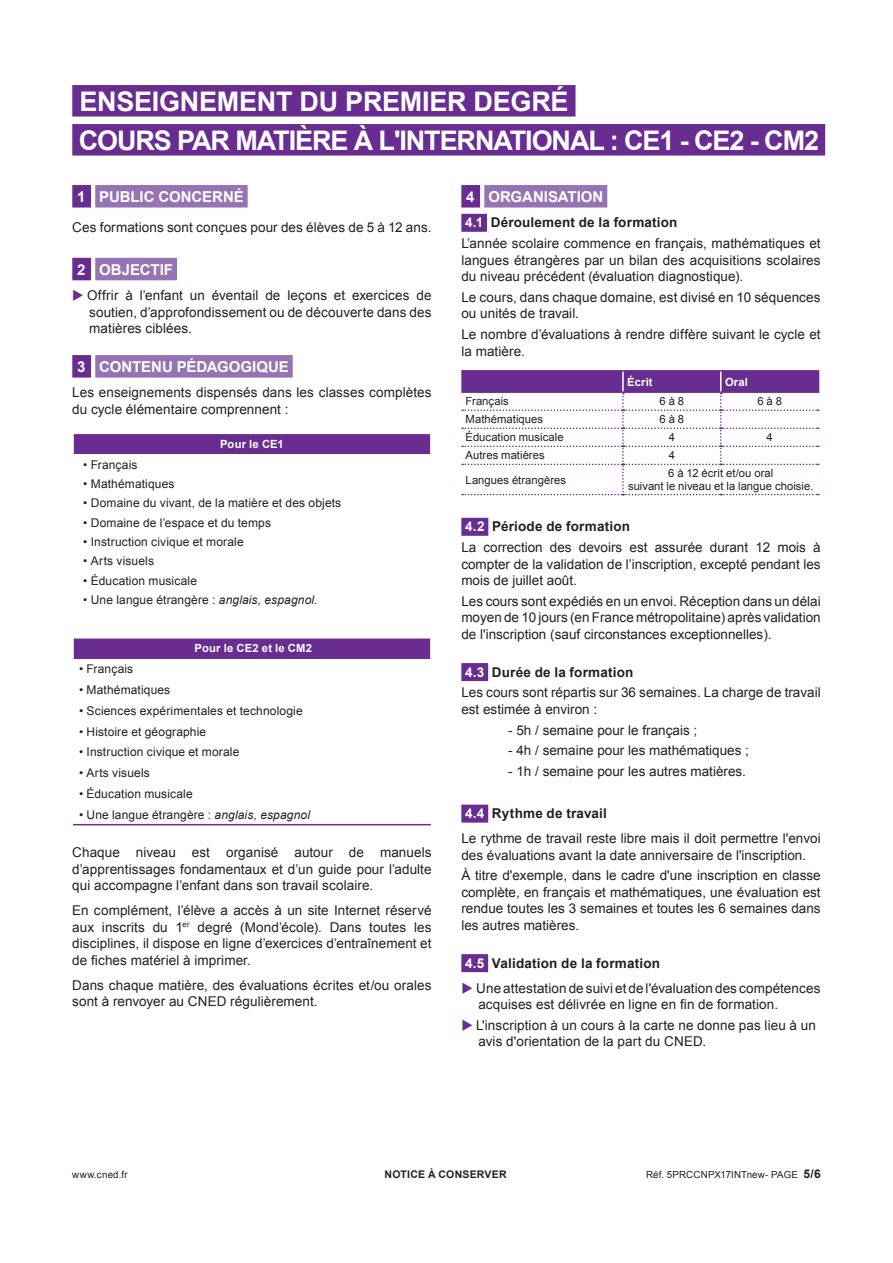
<style>
.page{position:relative;width:893px;height:1263px;background:#fff}
.page>*{position:absolute;margin:0;border:0;box-sizing:border-box;transform-origin:0 0}
.t1{font:700 27px/39px "Arial";letter-spacing:-.04em;color:#fff}
.t2{font:700 15px "Arial";letter-spacing:-.005em;color:#fff}
.t3{font:13.5px/16.5px "Arial";letter-spacing:.005em;color:#231f20}
.t4{font:700 13.5px "Arial";letter-spacing:.015em;color:#231f20}
.t5{font:12px "Arial";letter-spacing:.01em;color:#231f20}
.t6{font:11.25px/13.5px "Arial";letter-spacing:.005em;color:#231f20;text-align:center}
.t7{font:700 11.25px "Arial";letter-spacing:.015em;color:#fff}
.t8{font:700 10.5px "Arial";letter-spacing:.02em;color:#231f20}
.t9{font:9.75px "Arial";letter-spacing:.02em;color:#231f20}
.s1{color:#692c91}
.s2{font-style:italic}
.s3{font-weight:700;color:#fff}
.s4{font-weight:700}
.s5{color:#fff}
.s6{font-weight:700;font-size:12px}
</style>
<div class="page">
<div style="left:72px;top:185px;width:19px;height:23px;background:#692c91"></div>
<div style="left:95px;top:185px;width:153px;height:23px;background:#9674b3"></div>
<div style="left:72px;top:258px;width:19px;height:22px;background:#692c91"></div>
<div style="left:95px;top:258px;width:82px;height:22px;background:#9674b3"></div>
<div style="left:72px;top:355px;width:19px;height:23px;background:#692c91"></div>
<div style="left:95px;top:355px;width:198px;height:23px;background:#9674b3"></div>
<div style="left:73px;top:433px;width:358px;height:21px;background:#692c91"></div>
<hr style="left:72px;top:433px;width:360px;height:1px;background:#fff">
<hr style="left:72px;top:434px;width:2px;height:20px;background:#fff">
<hr style="left:430px;top:434px;width:2px;height:20px;background:#fff">
<div style="left:73px;top:638px;width:358px;height:21px;background:#692c91"></div>
<hr style="left:72px;top:638px;width:2px;height:21px;background:#fff">
<hr style="left:430px;top:638px;width:2px;height:21px;background:#fff">
<hr style="left:73px;top:824px;width:358px;height:1px;background:#692c91">
<div style="left:461px;top:185px;width:19px;height:23px;background:#692c91"></div>
<svg style="left:480px;top:185px;width:1px;height:23px"></svg>
<div style="left:484px;top:185px;width:123px;height:23px;background:#9674b3"></div>
<div style="left:461px;top:214px;width:26px;height:18px;background:#692c91"></div>
<div style="left:461px;top:518px;width:27px;height:18px;background:#692c91"></div>
<div style="left:461px;top:663px;width:27px;height:18px;background:#692c91"></div>
<div style="left:461px;top:805px;width:27px;height:18px;background:#692c91"></div>
<div style="left:461px;top:954px;width:27px;height:18px;background:#692c91"></div>
<hr style="left:461px;top:370px;width:162px;height:2px;background:#692c91">
<hr style="left:623px;top:370px;width:98px;height:2px;background:#692c91">
<hr style="left:721px;top:370px;width:98px;height:2px;background:#692c91">
<svg style="left:461px;top:371px;width:358px;height:124px"></svg>
<div style="left:72px;top:85px;width:503px;height:32px;background:#692c91"></div>
<div style="left:72px;top:124px;width:753px;height:32px;background:#692c91"></div>
<h1 class="t1" style="left:79px;top:83px;width:742px">ENSEIGNEMENT DU PREMIER DEGRÉ<br>COURS PAR MATIÈRE À L'INTERNATIONAL : CE1 - CE2 - CM2</h1>
<p class="t2" style="left:77px;top:187px;width:168px">1 PUBLIC CONCERNÉ</p>
<p class="t3" style="left:72px;top:219px;width:361px">Ces formations sont conçues pour des élèves de 5 à 12 ans.</p>
<p class="t2" style="left:77px;top:260px;width:97px">2 OBJECTIF</p>
<p class="t3" style="left:89px;top:287px;width:344px;text-align:justify;text-indent:-17px"><span class="s1">◆</span> Offrir à l’enfant un éventail de leçons et exercices de soutien, d’approfondissement ou de découverte dans des matières ciblées.</p>
<p class="t2" style="left:77px;top:357px;width:213px">3 CONTENU PÉDAGOGIQUE</p>
<p class="t3" style="left:72px;top:384px;width:361px">Les enseignements dispensés dans les classes complètes du cycle élémentaire comprennent :</p>
<p class="t7" style="left:220px;top:436px;width:65px">Pour le CE1</p>
<p class="t5" style="left:83px;top:457px;width:56px"><span class="s2">•</span> Français</p>
<p class="t5" style="left:83px;top:476px;width:93px">• Mathématiques</p>
<p class="t5" style="left:83px;top:495px;width:259px">• Domaine du vivant, de la matière et des objets</p>
<p class="t5" style="left:83px;top:515px;width:189px">• Domaine de l’espace et du temps</p>
<p class="t5" style="left:83px;top:534px;width:162px">• Instruction civique et morale</p>
<p class="t5" style="left:83px;top:553px;width:72px">• Arts visuels</p>
<p class="t5" style="left:83px;top:572px;width:115px">• Éducation musicale</p>
<p class="t5" style="left:83px;top:592px;width:236px">• Une langue étrangère : <span class="s2">anglais, espagnol.</span></p>
<p class="t7" style="left:195px;top:641px;width:119px">Pour le CE2 et le CM2</p>
<p class="t5" style="left:79px;top:661px;width:56px">• Français</p>
<p class="t5" style="left:79px;top:682px;width:93px">• Mathématiques</p>
<p class="t5" style="left:79px;top:703px;width:225px">• Sciences expérimentales et technologie</p>
<p class="t5" style="left:79px;top:724px;width:129px">• Histoire et géographie</p>
<p class="t5" style="left:79px;top:744px;width:162px">• Instruction civique et morale</p>
<p class="t5" style="left:79px;top:765px;width:72px">• Arts visuels</p>
<p class="t5" style="left:79px;top:786px;width:115px">• Éducation musicale</p>
<p class="t5" style="left:79px;top:807px;width:232px">• Une langue étrangère : <span class="s2">anglais, espagnol</span></p>
<p class="t3" style="left:72px;top:844px;width:361px;text-align:justify">Chaque niveau est organisé autour de manuels d’apprentissages fondamentaux et d’un guide pour l’adulte qui accompagne l’enfant dans son travail scolaire.</p>
<p class="t3" style="left:72px;top:902px;width:361px;text-align:justify">En complément, l’élève a accès à un site Internet réservé aux inscrits du 1<sup>er</sup> degré (Mond’école). Dans toutes les disciplines, il dispose en ligne d’exercices d’entraînement et de fiches matériel à imprimer.</p>
<p class="t3" style="left:72px;top:977px;width:361px">Dans chaque matière, des évaluations écrites et/ou orales sont à renvoyer au CNED régulièrement.</p>
<p class="t2" style="left:466px;top:187px;width:139px">4 ORGANISATION</p>
<p class="t3" style="left:461px;top:212px;width:361px;line-height:20.7px"><span class="s3">4.1</span> <span class="s4">Déroulement de la formation<br></span>L’année scolaire commence en français, mathématiques et</p>
<p class="t3" style="left:461px;top:252px;width:361px">langues étrangères par un bilan des acquisitions scolaires du niveau précédent (évaluation diagnostique).</p>
<p class="t3" style="left:461px;top:289px;width:361px">Le cours, dans chaque domaine, est divisé en 10 séquences ou unités de travail.</p>
<p class="t3" style="left:461px;top:326px;width:361px">Le nombre d’évaluations à rendre diffère suivant le cycle et la matière.</p>
<p class="t7" style="left:627px;top:374px;width:27px">Écrit</p>
<p class="t7" style="left:725px;top:374px;width:24px">Oral</p>
<p class="t6" style="left:466px;top:395px;width:45px">Français</p>
<p class="t6" style="left:660px;top:395px;width:26px">6 à 8</p>
<p class="t6" style="left:757px;top:395px;width:26px">6 à 8</p>
<p class="t6" style="left:466px;top:413px;width:79px">Mathématiques</p>
<p class="t6" style="left:660px;top:413px;width:26px">6 à 8</p>
<p class="t6" style="left:466px;top:431px;width:100px">Éducation musicale</p>
<p class="t6" style="left:669px;top:431px;width:8px">4</p>
<p class="t6" style="left:766px;top:431px;width:8px">4</p>
<p class="t6" style="left:466px;top:449px;width:81px">Autres matières</p>
<p class="t6" style="left:669px;top:449px;width:8px">4</p>
<p class="t6" style="left:466px;top:473px;width:102px">Langues étrangères</p>
<p class="t6" style="left:628px;top:466px;width:187px">6 à 12 écrit et/ou oral<br>suivant le niveau et la langue choisie.</p>
<p class="t3" style="left:461px;top:516px;width:361px;line-height:20.7px"><span class="s3">4.2</span> <span class="s4">Période de formation<br></span>La correction des devoirs est assurée durant 12 mois à</p>
<p class="t3" style="left:461px;top:556px;width:361px">compter de la validation de l’inscription, excepté pendant les mois de juillet août.</p>
<p class="t3" style="left:461px;top:593px;width:361px;text-align:justify">Les cours sont expédiés en un envoi. Réception dans un délai moyen de 10 jours (en France métropolitaine) après validation de l'inscription (sauf circonstances exceptionnelles).</p>
<p class="t3" style="left:461px;top:662px;width:361px;line-height:20.7px"><span class="s3">4.3</span> <span class="s4">Durée de la formation<br></span>Les cours sont répartis sur 36 semaines. La charge de travail</p>
<p class="t3" style="left:461px;top:701px;width:137px">est estimée à environ :</p>
<p class="t3" style="left:508px;top:722px;width:191px">- 5h / semaine pour le français ;</p>
<p class="t3" style="left:508px;top:742px;width:242px">- 4h / semaine pour les mathématiques ;</p>
<p class="t3" style="left:508px;top:763px;width:239px">- 1h / semaine pour les autres matières.</p>
<p class="t3" style="left:461px;top:801px;width:361px;line-height:25px"><span class="s3">4.4</span> <span class="s4">Rythme de travail<br></span>Le rythme de travail reste libre mais il doit permettre l'envoi</p>
<p class="t3" style="left:461px;top:845px;width:361px;line-height:20.7px">des évaluations avant la date anniversaire de l'inscription.<br>À titre d'exemple, dans le cadre d'une inscription en classe</p>
<p class="t3" style="left:461px;top:884px;width:361px;text-align:justify">complète, en français et mathématiques, une évaluation est rendue toutes les 3 semaines et toutes les 6 semaines dans les autres matières.</p>
<p class="t4" style="left:465px;top:954px;width:196px"><span class="s5">4.5</span> Validation de la formation</p>
<p class="t3" style="left:478px;top:980px;width:344px;text-indent:-17px"><span class="s1">◆</span> Une attestation de suivi et de l'évaluation des compétences acquises est délivrée en ligne en fin de formation.</p>
<p class="t3" style="left:478px;top:1017px;width:339px;text-indent:-17px"><span class="s1">◆</span> L'inscription à un cours à la carte ne donne pas lieu à un avis d'orientation de la part du CNED.</p>
<p class="t9" style="left:72px;top:1168px;width:57px">www.cned.fr</p>
<p class="t8" style="left:385px;top:1167px;width:124px">NOTICE À CONSERVER</p>
<p class="t9" style="left:646px;top:1168px;width:176px">Réf. 5PRCCNPX17INTnew- PAGE <span class="s6">5/6</span></p>
</div>
